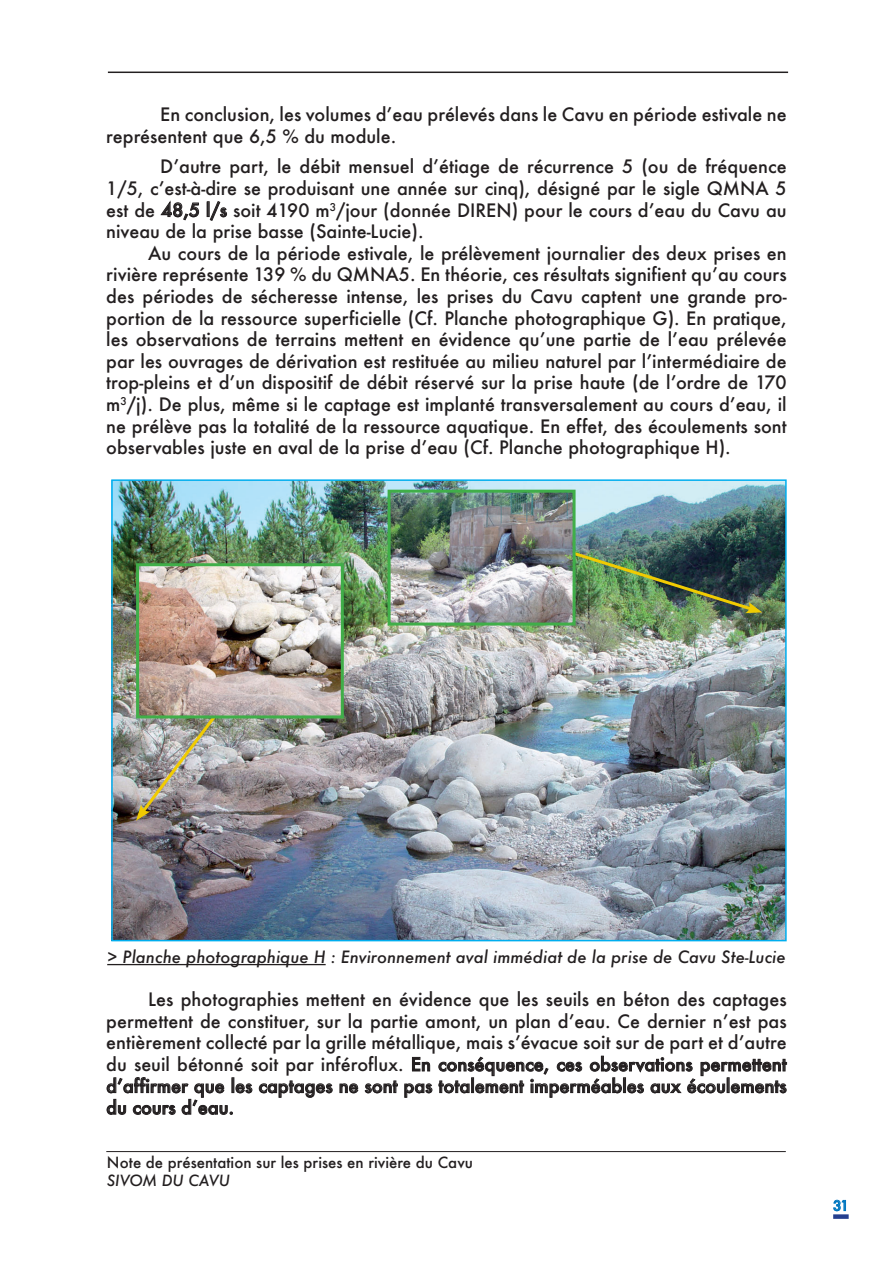
<style>
.page{position:relative;width:893px;height:1263px;background:#fff}
.page>*{position:absolute;margin:0;border:0;box-sizing:border-box;transform-origin:0 0}
.t1{font:500 18px/21.6px "Futura";color:#231f20;text-align:justify}
.t2{font:italic 500 16.5px "Futura";color:#231f20}
.t3{font:500 15px "Futura";color:#231f20}
.t4{font:italic 500 15px "Futura";color:#231f20}
.t5{font:500 13.5px "Futura";color:#0077c0}
</style>
<div class="page">
<hr style="left:108px;top:72px;width:680px;height:1px;background:#231f20">
<hr style="left:106px;top:1151px;width:680px;height:1px;background:#231f20">
<div style="left:833px;top:1214px;width:16px;height:5px;background:#253f8e"></div>
<svg style="left:833px;top:1199px;width:13px;height:12px"></svg>
<hr style="left:107px;top:964px;width:219px;height:1px;background:#231f20">
<svg style="left:160px;top:201px;width:39px;height:20px"></svg>
<div style="left:207px;top:201px;width:3px;height:16px;border:1px solid #231f20"></div>
<svg style="left:209px;top:201px;width:18px;height:20px"></svg>
<img style="left:114px;top:482px;width:670px;height:456px">
<div style="left:111px;top:479px;width:676px;height:462px;border:2px solid #00aeef"></div>
<svg style="left:259px;top:1080px;width:74px;height:18px"></svg>
<svg style="left:339px;top:1080px;width:59px;height:13px"></svg>
<svg style="left:404px;top:1055px;width:383px;height:43px"></svg>
<svg style="left:106px;top:1077px;width:147px;height:38px"></svg>
<img style="left:576px;top:548px;width:186px;height:65px">
<img style="left:392px;top:494px;width:180px;height:127px">
<div style="left:388px;top:490px;width:188px;height:135px;border:3px solid #40ae49"></div>
<img style="left:136px;top:718px;width:98px;height:103px">
<img style="left:140px;top:567px;width:200px;height:147px">
<div style="left:136px;top:563px;width:208px;height:155px;border:3px solid #40ae49"></div>
<p class="t1" style="left:106px;top:103px;width:682px;text-indent:54px">En conclusion, les volumes d’eau prélevés dans le Cavu en période estivale ne représentent que 6,5 % du module.</p>
<p class="t1" style="left:106px;top:156px;width:682px;text-indent:54px">D’autre part, le débit mensuel d’étiage de récurrence 5 (ou de fréquence 1/5, c’est-à-dire se produisant une année sur cinq), désigné par le sigle QMNA 5 est de 48,5 l/s soit 4190 m<sup>3</sup>/jour (donnée DIREN) pour le cours d’eau du Cavu au niveau de la prise basse (Sainte-Lucie).</p>
<p class="t1" style="left:106px;top:242px;width:682px;text-indent:42px">Au cours de la période estivale, le prélèvement journalier des deux prises en rivière représente 139 % du QMNA5. En théorie, ces résultats signifient qu’au cours des périodes de sécheresse intense, les prises du Cavu captent une grande pro&shy;portion de la ressource superficielle (Cf. Planche photographique G). En pratique, les observations de terrains mettent en évidence qu’une partie de l’eau prélevée par les ouvrages de dérivation est restituée au milieu naturel par l’intermédiaire de trop-pleins et d’un dispositif de débit réservé sur la prise haute (de l’ordre de 170 m<sup>3</sup>/j). De plus, même si le captage est implanté transversalement au cours d’eau, il ne prélève pas la totalité de la ressource aquatique. En effet, des écoulements sont observables juste en aval de la prise d’eau (Cf. Planche photographique H).</p>
<p class="t2" style="left:107px;top:945px;width:680px">&gt; Planche photographique H : Environnement aval immédiat de la prise de Cavu Ste-Lucie</p>
<p class="t1" style="left:106px;top:988px;width:682px;text-indent:42px">Les photographies mettent en évidence que les seuils en béton des captages permettent de constituer, sur la partie amont, un plan d’eau. Ce dernier n’est pas entièrement collecté par la grille métallique, mais s’évacue soit sur de part et d’autre du seuil bétonné soit par inféroflux. En conséquence, ces observations permettent d’affirmer que les captages ne sont pas totalement imperméables aux écoulements du cours d’eau.</p>
<p class="t3" style="left:107px;top:1152px;width:368px">Note de présentation sur les prises en rivière du Cavu</p>
<p class="t4" style="left:107px;top:1170px;width:124px">SIVOM DU CAVU</p>
<p class="t5" style="left:833px;top:1196px;width:17px">31</p>
</div>
